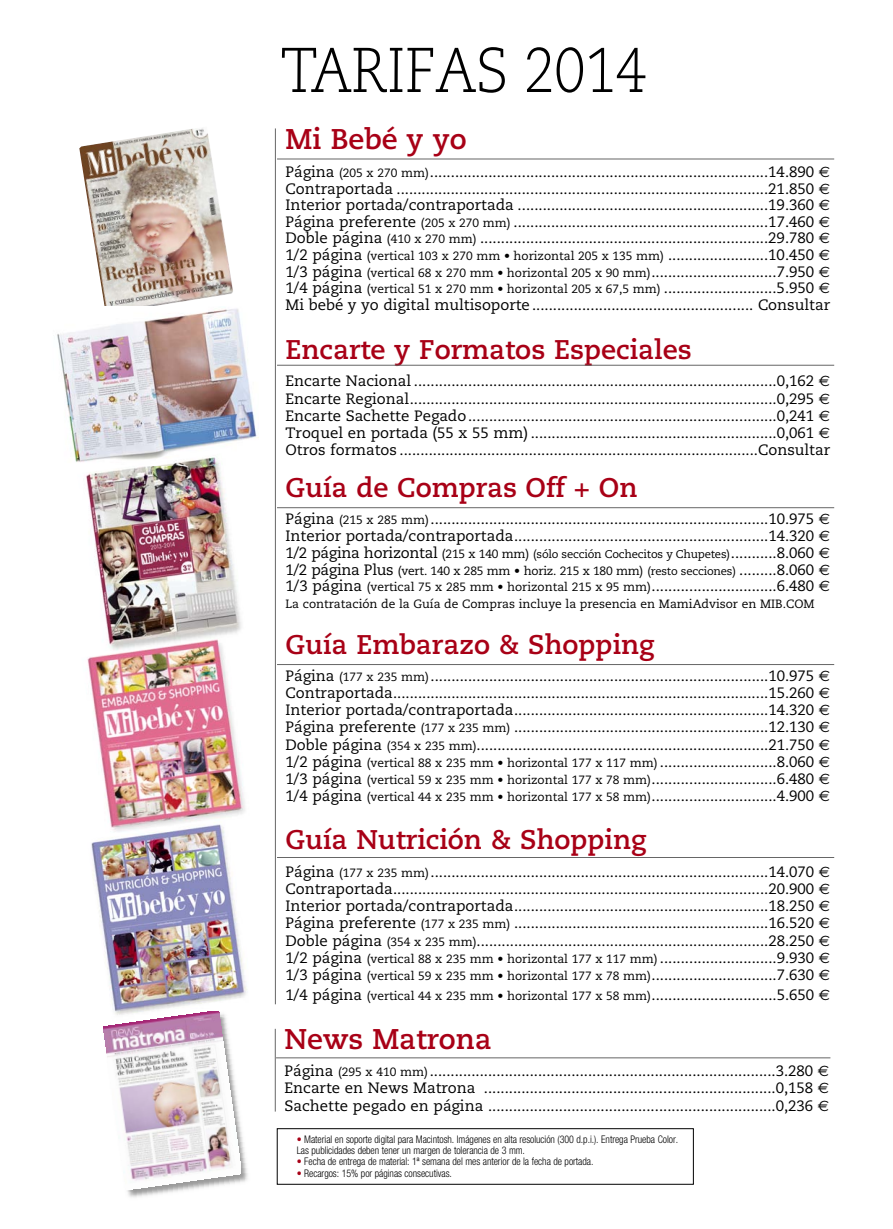
<style>
.page{position:relative;width:893px;height:1229px;background:#fff}
.page>*{position:absolute;margin:0;border:0;box-sizing:border-box;transform-origin:0 0}
.t1{font:300 63px "Caecilia LT Std";letter-spacing:-.015em;color:#000;scale:.9 1}
.t2{font:700 28.5px "Caecilia LT Std";color:#a80016}
.t3{font:700 27px "Caecilia LT Std";color:#a80016}
.t4{font:15px/17.2px "Caecilia LT Std";color:#000;text-align:justify}
.t5{font:12px "Caecilia LT Std";color:#000}
.t6{font:300 condensed 10.5px/11.2px "Helvetica Neue";letter-spacing:-.005em;color:#000;scale:.95 1}
.s1{font-size:12px}
.s2{font-family:"Euro Sans"}
.s3{font-size:11.25px}
.s4{font-size:15px}
.s5{font-family:"Euro Sans";font-size:15px}
.s6{color:#a80016}
</style>
<div class="page">
<svg style="left:274px;top:128px;width:560px;height:877px"></svg>
<img style="left:79px;top:128px;width:154px;height:178px">
<svg style="left:274px;top:1028px;width:557px;height:84px"></svg>
<img style="left:57px;top:308px;width:201px;height:154px">
<img style="left:91px;top:837px;width:156px;height:161px">
<img style="left:103px;top:1026px;width:145px;height:172px">
<img style="left:241px;top:1026px;width:6px;height:7px">
<img style="left:112px;top:998px;width:125px;height:13px">
<img style="left:104px;top:1011px;width:137px;height:178px">
<img style="left:99px;top:447px;width:135px;height:15px">
<img style="left:86px;top:466px;width:155px;height:171px">
<img style="left:132px;top:453px;width:91px;height:13px">
<img style="left:87px;top:637px;width:158px;height:200px">
<h1 class="t1" style="left:280px;top:44px;width:409px">TARIFAS 2014</h1>
<h2 class="t2" style="left:285px;top:127px;width:183px">Mi Bebé y yo</h2>
<p class="t4" style="left:285px;top:165px;width:546px;line-height:16.5px">Página <span class="s1">(205 x 270 mm)</span>.................................................................................14.890 <span class="s2">V </span>Contraportada .........................................................................................21.850 <span class="s2">V </span>Interior portada/contraportada ............................................................19.360 <span class="s2">V </span>Página preferente <span class="s1">(205 x 270 mm)</span> .............................................................17.460 <span class="s2">V </span>Doble página <span class="s1">(410 x 270 mm)</span> .....................................................................29.780 <span class="s2">V </span>1/2 página <span class="s1">(vertical 103 x 270 mm • horizontal 205 x 135 mm)</span> ........................10.450 <span class="s2">V </span>1/3 página <span class="s1">(vertical 68 x 270 mm • horizontal 205 x 90 mm)</span>..............................7.950 <span class="s2">V </span>1/4 página <span class="s1">(vertical 51 x 270 mm • horizontal 205 x 67,5 mm)</span> ...........................5.950 <span class="s2">V </span>Mi bebé y yo digital multisoporte..................................................... Consultar</p>
<h3 class="t3" style="left:285px;top:338px;width:407px">Encarte y Formatos Especiales</h3>
<p class="t4" style="left:285px;top:374px;width:546px">Encarte Nacional .......................................................................................0,162 <span class="s2">V </span>Encarte Regional........................................................................................0,295 <span class="s2">V </span>Encarte Sachette Pegado..........................................................................0,241 <span class="s2">V </span>Troquel en portada (55 x 55 mm) ...........................................................0,061 <span class="s2">V </span>Otros formatos ......................................................................................Consultar</p>
<h3 class="t3" style="left:285px;top:477px;width:353px">Guía de Compras Off + On</h3>
<p class="t4" style="left:285px;top:511px;width:546px">Página <span class="s1">(215 x 285 mm)</span>.................................................................................10.975 <span class="s2">V </span>Interior portada/contraportada.............................................................14.320 <span class="s2">V </span>1/2 página horizontal <span class="s1">(215 x 140 mm)</span> <span class="s3">(sólo sección Cochecitos y Chupetes)</span>...........8.060 <span class="s2">V</span></p>
<p class="t5" style="left:285px;top:566px;width:546px"><span class="s4">1/2 página Plus</span> (vert. 140 x 285 mm • horiz. 215 x 180 mm) <span class="s3">(resto secciones)</span> <span class="s4">.........8.060</span> <span class="s5">V</span></p>
<p class="t4" style="left:285px;top:579px;width:546px">1/3 página <span class="s1">(vertical 75 x 285 mm • horizontal 215 x 95 mm)</span>..............................6.480 <span class="s2">V</span></p>
<p class="t5" style="left:285px;top:599px;width:530px">La contratación de la Guía de Compras incluye la presencia en MamiAdvisor en MIB.COM</p>
<h3 class="t3" style="left:285px;top:633px;width:370px">Guía Embarazo &amp; Shopping</h3>
<p class="t4" style="left:285px;top:668px;width:546px">Página <span class="s1">(177 x 235 mm)</span>.................................................................................10.975 <span class="s2">V </span>Contraportada..........................................................................................15.260 <span class="s2">V </span>Interior portada/contraportada.............................................................14.320 <span class="s2">V </span>Página preferente <span class="s1">(177 x 235 mm)</span> .............................................................12.130 <span class="s2">V </span>Doble página <span class="s1">(354 x 235 mm)</span>......................................................................21.750 <span class="s2">V </span>1/2 página <span class="s1">(vertical 88 x 235 mm • horizontal 177 x 117 mm)</span> ............................8.060 <span class="s2">V </span>1/3 página <span class="s1">(vertical 59 x 235 mm • horizontal 177 x 78 mm)</span>..............................6.480 <span class="s2">V </span>1/4 página <span class="s1">(vertical 44 x 235 mm • horizontal 177 x 58 mm)</span>..............................4.900 <span class="s2">V</span></p>
<h3 class="t3" style="left:285px;top:829px;width:362px">Guía Nutrición &amp; Shopping</h3>
<p class="t4" style="left:285px;top:864px;width:546px">Página <span class="s1">(177 x 235 mm)</span>.................................................................................14.070 <span class="s2">V </span>Contraportada..........................................................................................20.900 <span class="s2">V </span>Interior portada/contraportada.............................................................18.250 <span class="s2">V </span>Página preferente <span class="s1">(177 x 235 mm)</span> .............................................................16.520 <span class="s2">V </span>Doble página <span class="s1">(354 x 235 mm)</span>......................................................................28.250 <span class="s2">V </span>1/2 página <span class="s1">(vertical 88 x 235 mm • horizontal 177 x 117 mm)</span> ............................9.930 <span class="s2">V </span>1/3 página <span class="s1">(vertical 59 x 235 mm • horizontal 177 x 78 mm)</span>..............................7.630 <span class="s2">V</span></p>
<p class="t4" style="left:285px;top:987px;width:546px">1/4 página <span class="s1">(vertical 44 x 235 mm • horizontal 177 x 58 mm)</span>..............................5.650 <span class="s2">V</span></p>
<h2 class="t2" style="left:284px;top:1027px;width:208px">News Matrona</h2>
<p class="t4" style="left:284px;top:1063px;width:546px">Página <span class="s1">(295 x 410 mm)</span>...................................................................................3.280 <span class="s2">V </span>Encarte en News Matrona ......................................................................0,158 <span class="s2">V </span>Sachette pegado en página .....................................................................0,236 <span class="s2">V</span></p>
<p class="t6" style="left:297px;top:1133px;width:403px"><span class="s6">•</span> Material en soporte digital para Macintosh. Imágenes en alta resolución (300 d.p.i.). Entrega Prueba Color.<br>Las publicidades deben tener un margen de tolerancia de 3 mm.</p>
<p class="t6" style="left:297px;top:1156px;width:314px"><span class="s6">•</span> Fecha de entrega de material: 1ª semana del mes anterior de la fecha de portada.</p>
<p class="t6" style="left:297px;top:1167px;width:165px"><span class="s6">•</span> Recargos: 15% por páginas consecutivas.</p>
</div>
